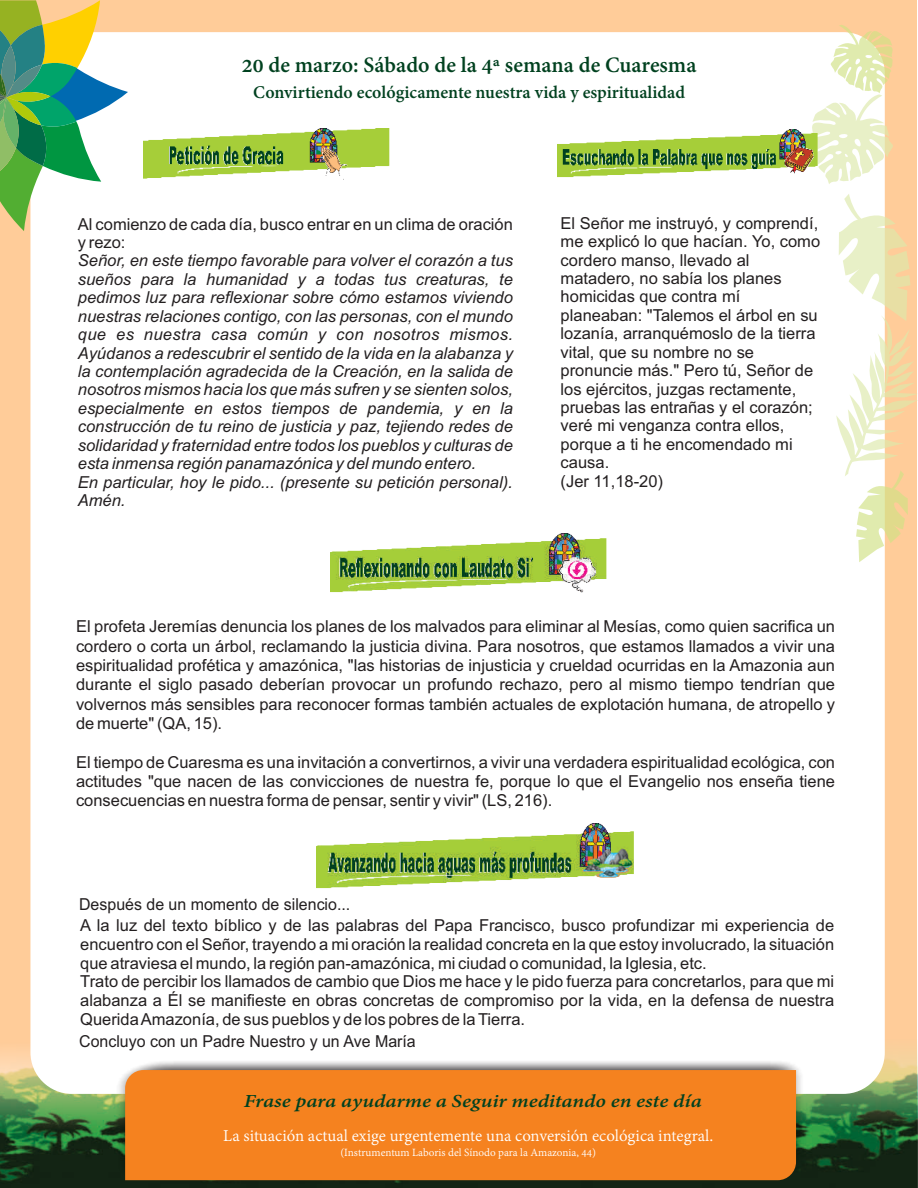
<style>
.page{position:relative;width:918px;height:1188px;background:#fff}
.page>*{position:absolute;margin:0;border:0;box-sizing:border-box;transform-origin:0 0}
.t1{font:700 24px "Adobe Devanagari";color:#00411f}
.t2{font:italic 700 19.95px "Adobe Devanagari";color:#00411f;scale:1.17 1}
.t3{font:700 19.5px "Adobe Devanagari";color:#00411f}
.t4{font:18px "Adobe Devanagari";color:#fff}
.t5{font:16.5px/18.5px "Arial";color:#231f20}
.t6{font:italic 16.5px/18.5px "Arial";color:#231f20}
.t7{font:12px "Adobe Devanagari";color:#fff}
</style>
<div class="page">
<div style="left:0;top:0;width:917px;height:1188px;background:#fc9"></div>
<img style="left:0;top:1048px;width:918px;height:140px">
<div style="left:30px;top:32px;width:855px;height:1062px;background:#fff;border-radius:41px"></div>
<svg style="left:811px;top:25px;width:82px;height:159px"></svg>
<svg style="left:836px;top:194px;width:82px;height:368px"></svg>
<svg style="left:101px;top:1061px;width:719px;height:125px;background:#738271"></svg>
<img style="left:317px;top:823px;width:317px;height:65px">
<svg style="left:0;top:0;width:128px;height:231px"></svg>
<div style="left:125px;top:1070px;width:671px;height:110px;background:#f5821f"></div>
<img style="left:143px;top:128px;width:247px;height:52px">
<img style="left:558px;top:129px;width:259px;height:49px">
<img style="left:331px;top:533px;width:275px;height:60px">
<h1 class="t1" style="left:242px;top:54px;width:456px">20 de marzo: Sábado de la 4ª semana de Cuaresma</h1>
<p class="t3" style="left:253px;top:84px;width:433px">Convirtiendo ecológicamente nuestra vida y espiritualidad</p>
<p class="t5" style="left:78px;top:216px;width:437px">Al comienzo de cada día, busco entrar en un clima de oración y rezo:</p>
<p class="t6" style="left:78px;top:253px;width:437px">Señor, en este tiempo favorable para volver el corazón a tus sueños para la humanidad y a todas tus creaturas, te pedimos luz para reflexionar sobre cómo estamos viviendo nuestras relaciones contigo, con las personas, con el mundo que es nuestra casa común y con nosotros mismos.<br>Ayúdanos a redescubrir el sentido de la vida en la alabanza y la contemplación agradecida de la Creación, en la salida de nosotros mismos hacia los que más sufren y se sienten solos, especialmente en estos tiempos de pandemia, y en la construcción de tu reino de justicia y paz, tejiendo redes de solidaridad y fraternidad entre todos los pueblos y culturas de esta inmensa región panamazónica y del mundo entero.<br>En particular, hoy le pido... (presente su petición personal).<br>Amén.</p>
<p class="t5" style="left:561px;top:215px;width:261px">El Señor me instruyó, y comprendí, me explicó lo que hacían. Yo, como cordero manso, llevado al matadero, no sabía los planes homicidas que contra mí planeaban: "Talemos el árbol en su lozanía, arranquémoslo de la tierra vital, que su nombre no se pronuncie más." Pero tú, Señor de los ejércitos, juzgas rectamente, pruebas las entrañas y el corazón; veré mi venganza contra ellos, porque a ti he encomendado mi causa.<br>(Jer 11,18-20)</p>
<p class="t5" style="left:76px;top:618px;width:761px;line-height:19.4px;text-align:justify">El profeta Jeremías denuncia los planes de los malvados para eliminar al Mesías, como quien sacrifica un cordero o corta un árbol, reclamando la justicia divina. Para nosotros, que estamos llamados a vivir una espiritualidad profética y amazónica, "las historias de injusticia y crueldad ocurridas en la Amazonia aun durante el siglo pasado deberían provocar un profundo rechazo, pero al mismo tiempo tendrían que volvernos más sensibles para reconocer formas también actuales de explotación humana, de atropello y de muerte" (QA, 15).</p>
<p class="t5" style="left:76px;top:754px;width:761px;line-height:19.4px;text-align:justify">El tiempo de Cuaresma es una invitación a convertirnos, a vivir una verdadera espiritualidad ecológica, con actitudes "que nacen de las convicciones de nuestra fe, porque lo que el Evangelio nos enseña tiene consecuencias en nuestra forma de pensar, sentir y vivir" (LS, 216).</p>
<p class="t5" style="left:79px;top:896px;width:273px">Después de un momento de silencio...</p>
<p class="t5" style="left:80px;top:918px;width:755px">A la luz del texto bíblico y de las palabras del Papa Francisco, busco profundizar mi experiencia de encuentro con el Señor, trayendo a mi oración la realidad concreta en la que estoy involucrado, la situación que atraviesa el mundo, la región pan-amazónica, mi ciudad o comunidad, la Iglesia, etc.<br>Trato de percibir los llamados de cambio que Dios me hace y le pido fuerza para concretarlos, para que mi alabanza a Él se manifieste en obras concretas de compromiso por la vida, en la defensa de nuestra Querida Amazonía, de sus pueblos y de los pobres de la Tierra.</p>
<p class="t5" style="left:79px;top:1034px;width:338px">Concluyo con un Padre Nuestro y un Ave María</p>
<p class="t2" style="left:244px;top:1093px;width:393px">Frase para ayudarme a Seguir meditando en este día</p>
<p class="t4" style="left:223px;top:1128px;width:491px">La situación actual exige urgentemente una conversión ecológica integral.</p>
<p class="t7" style="left:340px;top:1147px;width:257px">(Instrumentum Laboris del Sínodo para la Amazonia, 44)</p>
</div>
